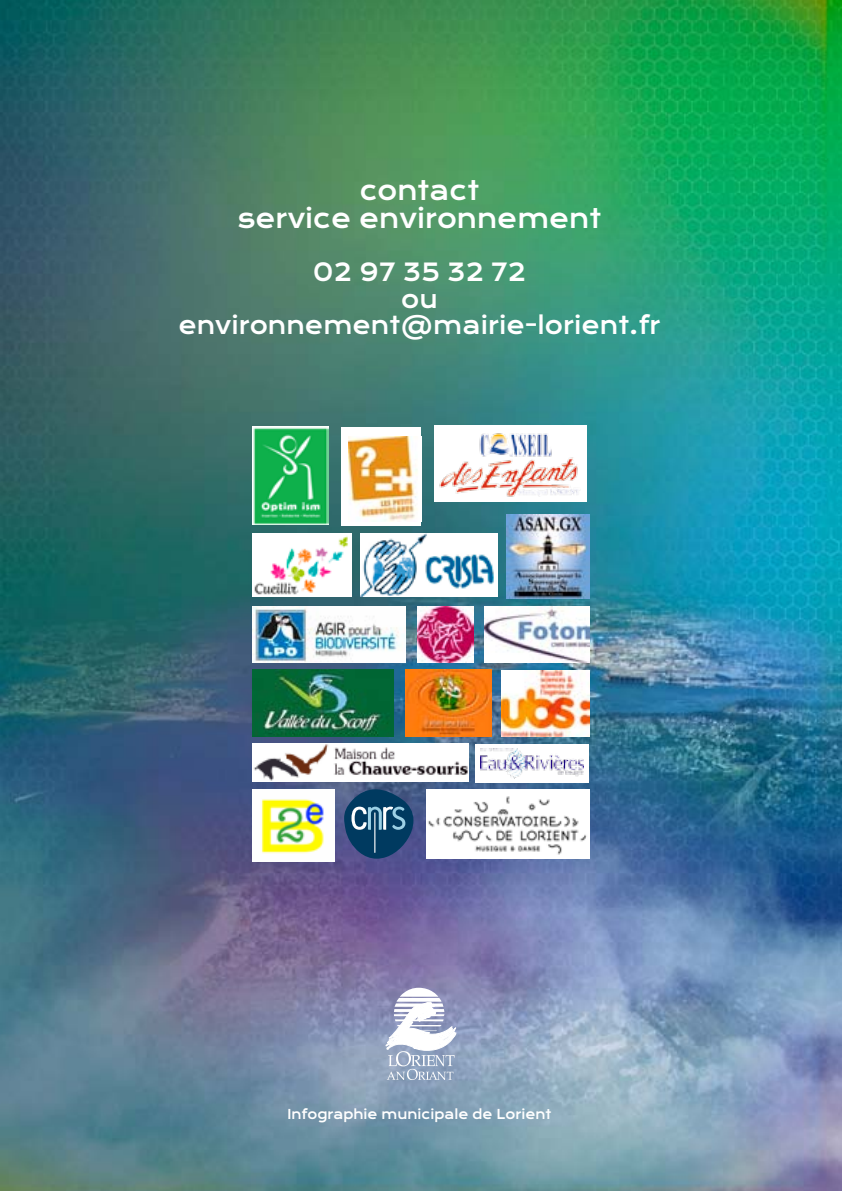
<style>
.page{position:relative;width:842px;height:1191px;background:#fff}
.page>*{position:absolute;margin:0;border:0;box-sizing:border-box;transform-origin:0 0}
.t1{font:26.4px/28.8px "Krona One";color:#fff;text-align:center;scale:.91 1}
.t2{font:24.2px/26.4px "Krona One";color:#fff;text-align:center;scale:.91 1}
.t3{font:13.2px "Krona One";color:#fff;scale:.91 1}
</style>
<div class="page">
<img style="left:0;top:0;width:842px;height:1191px">
<img style="left:252px;top:789px;width:82px;height:72px">
<img style="left:418px;top:606px;width:56px;height:56px">
<svg style="left:344px;top:789px;width:69px;height:69px;background:#29547a"></svg>
<hr style="left:374px;top:812px;width:1px;height:41px;background:#fff">
<div style="left:475px;top:744px;width:114px;height:38px;background:#fff"></div>
<img style="left:481px;top:748px;width:102px;height:30px">
<img style="left:484px;top:606px;width:106px;height:56px">
<img style="left:252px;top:606px;width:154px;height:56px">
<img style="left:426px;top:789px;width:163px;height:69px">
<img style="left:506px;top:514px;width:84px;height:84px">
<img style="left:252px;top:534px;width:99px;height:63px">
<div style="left:341px;top:428px;width:80px;height:98px;background:#fff"></div>
<img style="left:349px;top:436px;width:69px;height:85px">
<img style="left:406px;top:670px;width:85px;height:66px">
<img style="left:360px;top:534px;width:137px;height:63px">
<img style="left:252px;top:426px;width:77px;height:98px">
<img style="left:252px;top:670px;width:142px;height:66px">
<img style="left:501px;top:670px;width:88px;height:66px">
<img style="left:252px;top:744px;width:217px;height:38px">
<div style="left:434px;top:425px;width:153px;height:76px;background:#fff"></div>
<img style="left:438px;top:430px;width:151px;height:75px">
<svg style="left:386px;top:987px;width:70px;height:93px"></svg>
<p class="t1" style="left:238px;top:175px;width:401px">contact<br>service environnement</p>
<p class="t2" style="left:178px;top:259px;width:531px">02 97 35 32 72<br>ou environnement@mairie-lorient.fr</p>
<p class="t3" style="left:287px;top:1105px;width:292px">Infographie municipale de Lorient</p>
</div>
